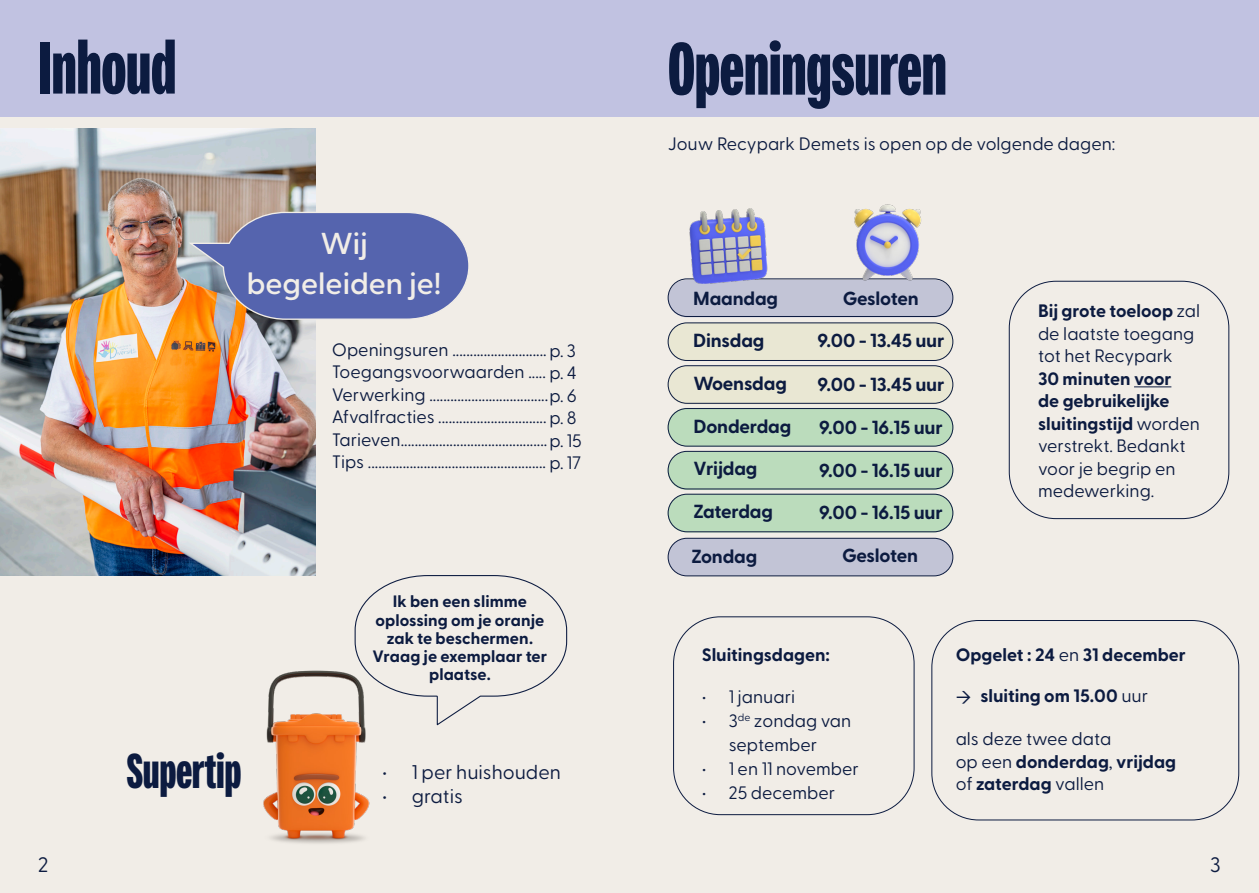
<style>
.page{position:relative;width:1259px;height:893px;background:#fff}
.page>*{position:absolute;margin:0;border:0;box-sizing:border-box;transform-origin:0 0}
.t1{font:900 75px "Fairweather";letter-spacing:-.01em;color:#0c1b40}
.t2{font:900 49.5px "Fairweather";letter-spacing:-.01em;color:#0c1b40}
.t3{font:600 30.3px "Greycliff CF";color:#f1ede7}
.t4{font:21px "Greycliff CF";color:#0d1c41}
.t5{font:19.8px "Greycliff CF";color:#0c1b40}
.t6{font:700 18.9px "Greycliff CF";letter-spacing:-.01em;color:#0c1b40}
.t7{font:18px/22.5px "Greycliff CF";color:#0c1b40;text-align:center}
.t8{font:700 18px "Greycliff CF";color:#0c1b40}
.t9{font:700 16.5px/18.1px "Greycliff CF";letter-spacing:.005em;color:#0c1b40;text-align:center}
.s1{font-weight:700}
.s2{font-weight:400}
.s3{font-family:"DIN2014";font-weight:400}
</style>
<div class="page">
<div style="left:0;top:0;width:1259px;height:117px;background:#c1c2e1"></div>
<div style="left:0;top:117px;width:1259px;height:776px;background:#f1ede7"></div>
<div style="left:668px;top:280px;width:285px;height:37px;background:#c2c4d6;border-radius:19px"></div>
<div style="left:668px;top:538px;width:285px;height:38px;background:#c2c4d6;border-radius:19px"></div>
<div style="left:668px;top:323px;width:285px;height:38px;background:#e9e7d3;border-radius:19px"></div>
<div style="left:668px;top:366px;width:285px;height:38px;background:#e9e7d3;border-radius:19px"></div>
<div style="left:668px;top:366px;width:285px;height:38px;border:1px solid #d8dca6;border-radius:19px"></div>
<div style="left:668px;top:408px;width:285px;height:38px;background:#bbdcbc;border-radius:19px"></div>
<div style="left:668px;top:452px;width:285px;height:37px;background:#bbdcbc;border-radius:19px"></div>
<div style="left:668px;top:452px;width:285px;height:38px;border:1px solid #3eb659;border-radius:19px"></div>
<div style="left:668px;top:494px;width:285px;height:38px;background:#bbdcbc;border-radius:19px"></div>
<div style="left:668px;top:538px;width:285px;height:38px;border:1px solid #0c1b40;border-radius:19px"></div>
<div style="left:668px;top:323px;width:285px;height:38px;border:1px solid #0c1b40;border-radius:19px"></div>
<div style="left:668px;top:408px;width:285px;height:38px;border:1px solid #0c1b40;border-radius:19px"></div>
<div style="left:668px;top:279px;width:285px;height:38px;border:1px solid #0c1b40;border-radius:19px"></div>
<div style="left:668px;top:365px;width:285px;height:39px;border:1px solid #0c1b40;border-radius:19px"></div>
<div style="left:668px;top:451px;width:285px;height:38px;border:1px solid #0c1b40;border-radius:19px"></div>
<div style="left:668px;top:494px;width:285px;height:38px;border:1px solid #0c1b40;border-radius:19px"></div>
<img style="left:674px;top:208px;width:110px;height:78px">
<img style="left:832px;top:204px;width:109px;height:78px">
<img style="left:263px;top:670px;width:107px;height:174px">
<svg style="left:354px;top:575px;width:214px;height:152px"></svg>
<img style="left:0;top:128px;width:316px;height:447px">
<svg style="left:186px;top:211px;width:283px;height:110px;background:#7379ac"></svg>
<div style="left:673px;top:616px;width:241px;height:199px;border:1px solid #0c1b40;border-radius:47px"></div>
<div style="left:931px;top:620px;width:308px;height:200px;border:1px solid #0c1b40;border-radius:47px"></div>
<hr style="left:1134px;top:386px;width:37px;height:1px;background:#0c1b40">
<div style="left:1009px;top:281px;width:220px;height:238px;border:1px solid #0c1b40;border-radius:47px"></div>
<p class="t1" style="left:38px;top:25px;width:140px">Inhoud</p>
<p class="t3" style="left:320px;top:220px;width:49px">Wij</p>
<p class="t3" style="left:247px;top:261px;width:196px">begeleiden je!</p>
<p class="t7" style="left:332px;top:337px;width:246px">Openingsuren ........................... p. 3</p>
<p class="t7" style="left:332px;top:359px;width:246px">Toegangsvoorwaarden ..... p. 4</p>
<p class="t7" style="left:332px;top:382px;width:247px">Verwerking ..................................p. 6</p>
<p class="t7" style="left:332px;top:404px;width:246px">Afvalfracties ............................... p. 8</p>
<p class="t7" style="left:332px;top:427px;width:252px">Tarieven..........................................p. 15</p>
<p class="t7" style="left:332px;top:449px;width:251px">Tips ................................................... p. 17</p>
<p class="t2" style="left:126px;top:742px;width:116px">Supertip</p>
<p class="t9" style="left:372px;top:592px;width:176px">Ik ben een slimme oplossing om je oranje zak te beschermen.<br>Vraag je exemplaar ter plaatse.</p>
<p class="t5" style="left:382px;top:758px;width:180px">• 1 per huishouden</p>
<p class="t5" style="left:382px;top:781px;width:82px">• gratis</p>
<p class="t1" style="left:668px;top:26px;width:281px">Openingsuren</p>
<p class="t7" style="left:668px;top:132px;width:449px">Jouw Recypark Demets is open op de volgende dagen:</p>
<p class="t6" style="left:693px;top:284px;width:86px">Maandag</p>
<p class="t6" style="left:693px;top:326px;width:73px">Dinsdag</p>
<p class="t6" style="left:693px;top:369px;width:95px">Woensdag</p>
<p class="t6" style="left:693px;top:412px;width:99px">Donderdag</p>
<p class="t6" style="left:693px;top:454px;width:65px">Vrijdag</p>
<p class="t6" style="left:693px;top:497px;width:81px">Zaterdag</p>
<p class="t6" style="left:843px;top:284px;width:78px">Gesloten</p>
<p class="t6" style="left:817px;top:326px;width:128px">9.00 - 13.45 uur</p>
<p class="t6" style="left:817px;top:370px;width:128px">9.00 - 13.45 uur</p>
<p class="t6" style="left:819px;top:413px;width:125px">9.00 - 16.15 uur</p>
<p class="t6" style="left:819px;top:456px;width:125px">9.00 - 16.15 uur</p>
<p class="t6" style="left:819px;top:498px;width:125px">9.00 - 16.15 uur</p>
<p class="t6" style="left:691px;top:542px;width:67px">Zondag</p>
<p class="t6" style="left:842px;top:541px;width:78px">Gesloten</p>
<p class="t7" style="left:1038px;top:298px;width:163px;text-align:left"><span class="s1">Bij grote toeloop</span> zal de laatste toegang tot het Recypark<br><span class="s1">30 minuten voor<br>de gebruikelijke sluitingstijd</span> worden verstrekt. Bedankt voor je begrip en medewerking.</p>
<p class="t8" style="left:701px;top:641px;width:130px">Sluitingsdagen:</p>
<p class="t7" style="left:701px;top:685px;width:95px">• 1 januari</p>
<p class="t7" style="left:701px;top:708px;width:151px;line-height:24px">• 3<sup>de</sup> zondag van september</p>
<p class="t7" style="left:701px;top:757px;width:159px">• 1 en 11 november</p>
<p class="t7" style="left:701px;top:781px;width:135px">• 25 december</p>
<p class="t8" style="left:955px;top:641px;width:232px">Opgelet : 24 <span class="s2">en</span> 31 december</p>
<p class="t8" style="left:955px;top:682px;width:194px"><span class="s3">→</span> sluiting om 15.00 <span class="s2">uur</span></p>
<p class="t7" style="left:955px;top:727px;width:157px">als deze twee data</p>
<p class="t8" style="left:955px;top:748px;width:222px"><span class="s2">op een</span> donderdag<span class="s2">,</span> vrijdag</p>
<p class="t7" style="left:955px;top:772px;width:150px">of <span class="s1">zaterdag</span> vallen</p>
<p class="t4" style="left:38px;top:848px;width:12px">2</p>
<p class="t4" style="left:1210px;top:848px;width:12px">3</p>
</div>
